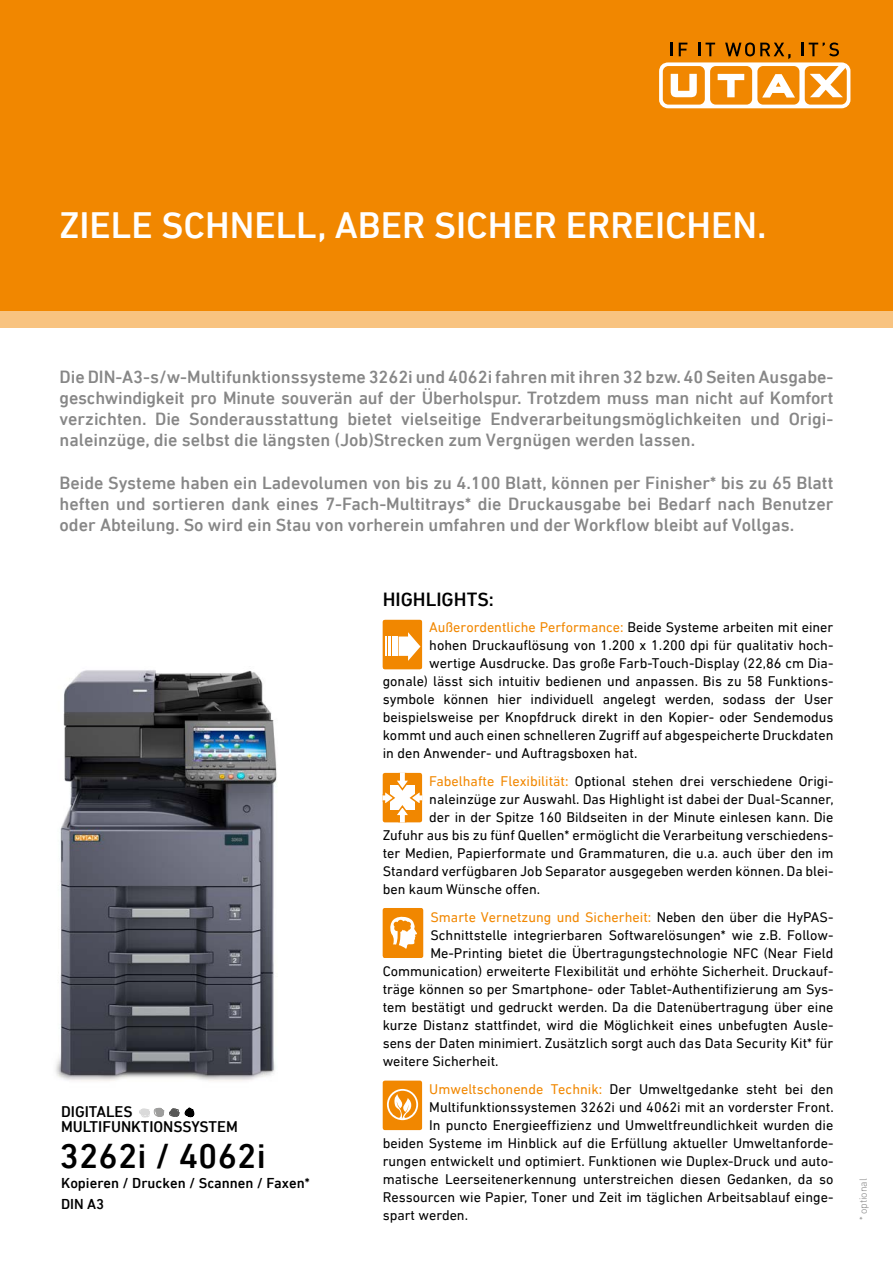
<style>
.page{position:relative;width:893px;height:1263px;background:#fff}
.page>*{position:absolute;margin:0;border:0;box-sizing:border-box;transform-origin:0 0}
.t1{font:500 37.5px "DIN Next LT Pro";color:#fff}
.t2{font:500 35.25px "DIN Next LT Pro";letter-spacing:.005em;color:#000}
.t3{font:500 19.5px "DIN Next LT Pro";color:#000}
.t4{font:500 18px/21px "DIN Next LT Pro";color:#878787;text-align:justify}
.t5{font:500 15.75px/15px "DIN Next LT Pro";color:#000}
.t6{font:500 14.7px/21px "DIN Next LT Pro";color:#000}
.t7{font:14.25px "DIN Next LT Pro";color:#000}
.t8{font:14.25px "DIN Next LT Pro";color:#f18700}
.t9{font:300 10.5px "DIN Next LT Pro";color:#878787}
.s1{color:#000}
.s2{color:#f18700}
</style>
<div class="page">
<img style="left:55px;top:670px;width:222px;height:411px">
<div style="left:0;top:0;width:893px;height:310px;background:#f18700"></div>
<div style="left:0;top:310px;width:893px;height:17px;background:#f8c380"></div>
<div style="left:659px;top:62px;width:191px;height:46px;background:#fff;border-radius:9px"></div>
<div style="left:663px;top:66px;width:42px;height:39px;background:#f18700;border-radius:6px"></div>
<div style="left:710px;top:66px;width:42px;height:39px;background:#f18700;border-radius:6px"></div>
<div style="left:757px;top:66px;width:42px;height:39px;background:#f18700;border-radius:6px"></div>
<div style="left:805px;top:66px;width:42px;height:39px;background:#f18700;border-radius:6px"></div>
<svg style="left:671px;top:74px;width:26px;height:23px"></svg>
<svg style="left:718px;top:74px;width:26px;height:23px"></svg>
<svg style="left:810px;top:66px;width:36px;height:31px"></svg>
<svg style="left:762px;top:74px;width:33px;height:24px"></svg>
<svg style="left:671px;top:43px;width:2px;height:13px"></svg>
<svg style="left:679px;top:43px;width:8px;height:13px"></svg>
<svg style="left:699px;top:43px;width:16px;height:13px"></svg>
<svg style="left:725px;top:43px;width:65px;height:16px"></svg>
<svg style="left:802px;top:43px;width:37px;height:13px"></svg>
<div style="left:383px;top:908px;width:40px;height:50px;background:#f18700;border-radius:2px"></div>
<svg style="left:383px;top:908px;width:39px;height:50px"></svg>
<svg style="left:139px;top:1107px;width:55px;height:10px"></svg>
<svg style="left:383px;top:620px;width:39px;height:49px"></svg>
<svg style="left:383px;top:773px;width:39px;height:49px"></svg>
<div style="left:383px;top:1080px;width:39px;height:50px;background:#f18700;border-radius:2px"></div>
<svg style="left:387px;top:1089px;width:31px;height:31px"></svg>
<h1 class="t1" style="left:60px;top:204px;width:709px">ZIELE SCHNELL, ABER SICHER ERREICHEN.</h1>
<p class="t4" style="left:60px;top:367px;width:775px">Die DIN-A3-s/w-Multifunktionssysteme 3262i und 4062i fahren mit ihren 32 bzw. 40 Seiten Ausgabe&shy;geschwindigkeit pro Minute souverän auf der Überholspur. Trotzdem muss man nicht auf Komfort verzichten. Die Sonderausstattung bietet vielseitige Endverarbeitungsmöglichkeiten und Origi&shy;naleinzüge, die selbst die längsten (Job)Strecken zum Vergnügen werden lassen.</p>
<p class="t4" style="left:60px;top:472px;width:775px">Beide Systeme haben ein Ladevolumen von bis zu 4.100 Blatt, können per Finisher* bis zu 65 Blatt heften und sortieren dank eines 7-Fach-Multitrays* die Druckausgabe bei Bedarf nach Benutzer oder Abteilung. So wird ein Stau von vorherein umfahren und der Workflow bleibt auf Vollgas.</p>
<h3 class="t3" style="left:383px;top:588px;width:113px">HIGHLIGHTS:</h3>
<p class="t8" style="left:429px;top:619px;width:406px">Außerordentliche Performance: <span class="s1">Beide Systeme arbeiten mit einer</span></p>
<p class="t7" style="left:429px;top:637px;width:406px">hohen Druckauflösung von 1.200 x 1.200 dpi für qualitativ hoch-</p>
<p class="t7" style="left:429px;top:655px;width:406px">wertige Ausdrucke. Das große Farb-Touch-Display (22,86 cm Dia-</p>
<p class="t7" style="left:383px;top:673px;width:452px">gonale) lässt sich intuitiv bedienen und anpassen. Bis zu 58 Funktions-</p>
<p class="t7" style="left:383px;top:691px;width:452px">symbole können hier individuell angelegt werden, sodass der User</p>
<p class="t7" style="left:383px;top:709px;width:452px">beispielsweise per Knopfdruck direkt in den Kopier- oder Sendemodus</p>
<p class="t7" style="left:383px;top:727px;width:452px">kommt und auch einen schnelleren Zugriff auf abgespeicherte Druckdaten</p>
<p class="t7" style="left:383px;top:745px;width:256px">in den Anwender- und Auftragsboxen hat.</p>
<p class="t7" style="left:429px;top:773px;width:406px"><span class="s2">Fabelhafte Flexibilität:</span> Optional stehen drei verschiedene Origi-</p>
<p class="t7" style="left:429px;top:791px;width:406px">naleinzüge zur Auswahl. Das Highlight ist dabei der Dual-Scanner,</p>
<p class="t7" style="left:429px;top:809px;width:406px">der in der Spitze 160 Bildseiten in der Minute einlesen kann. Die</p>
<p class="t7" style="left:383px;top:827px;width:452px">Zufuhr aus bis zu fünf Quellen* ermöglicht die Verarbeitung verschiedens-</p>
<p class="t7" style="left:383px;top:845px;width:452px">ter Medien, Papierformate und Grammaturen, die u.a. auch über den im</p>
<p class="t7" style="left:383px;top:863px;width:452px">Standard verfügbaren Job Separator ausgegeben werden können. Da blei-</p>
<p class="t7" style="left:383px;top:881px;width:159px">ben kaum Wünsche offen.</p>
<p class="t8" style="left:430px;top:909px;width:404px">Smarte Vernetzung und Sicherheit: <span class="s1">Neben den über die HyPAS-</span></p>
<p class="t7" style="left:430px;top:927px;width:404px">Schnittstelle integrierbaren Softwarelösungen* wie z.B. Follow-</p>
<p class="t7" style="left:430px;top:945px;width:404px">Me-Printing bietet die Übertragungstechnologie NFC (Near Field</p>
<p class="t7" style="left:383px;top:963px;width:452px">Communication) erweiterte Flexibilität und erhöhte Sicherheit. Druckauf-</p>
<p class="t7" style="left:383px;top:981px;width:452px">träge können so per Smartphone- oder Tablet-Authentifizierung am Sys-</p>
<p class="t7" style="left:383px;top:999px;width:452px">tem bestätigt und gedruckt werden. Da die Datenübertragung über eine</p>
<p class="t7" style="left:383px;top:1017px;width:452px">kurze Distanz stattfindet, wird die Möglichkeit eines unbefugten Ausle-</p>
<p class="t7" style="left:383px;top:1035px;width:452px">sens der Daten minimiert. Zusätzlich sorgt auch das Data Security Kit* für</p>
<p class="t7" style="left:383px;top:1053px;width:117px">weitere Sicherheit.</p>
<p class="t7" style="left:429px;top:1080px;width:406px"><span class="s2">Umweltschonende Technik:</span> Der Umweltgedanke steht bei den</p>
<p class="t7" style="left:429px;top:1098px;width:406px">Multifunktionssystemen 3262i und 4062i mit an vorderster Front.</p>
<p class="t7" style="left:429px;top:1116px;width:406px">In puncto Energieeffizienz und Umweltfreundlichkeit wurden die</p>
<p class="t7" style="left:383px;top:1134px;width:452px">beiden Systeme im Hinblick auf die Erfüllung aktueller Umweltanforde-</p>
<p class="t7" style="left:383px;top:1152px;width:452px">rungen entwickelt und optimiert. Funktionen wie Duplex-Druck und auto-</p>
<p class="t7" style="left:383px;top:1170px;width:452px">matische Leerseitenerkennung unterstreichen diesen Gedanken, da so</p>
<p class="t7" style="left:383px;top:1188px;width:452px">Ressourcen wie Papier, Toner und Zeit im täglichen Arbeitsablauf einge-</p>
<p class="t7" style="left:383px;top:1206px;width:87px">spart werden.</p>
<p class="t5" style="left:61px;top:1104px;width:178px">DIGITALES<br>MULTIFUNKTIONSSYSTEM</p>
<h2 class="t2" style="left:60px;top:1135px;width:208px">3262i / 4062i</h2>
<p class="t6" style="left:61px;top:1172px;width:250px">Kopieren / Drucken / Scannen / Faxen*<br>DIN A3</p>
<p class="t9" style="left:857px;top:1220px;width:44px;rotate:-90deg">* optional</p>
</div>
